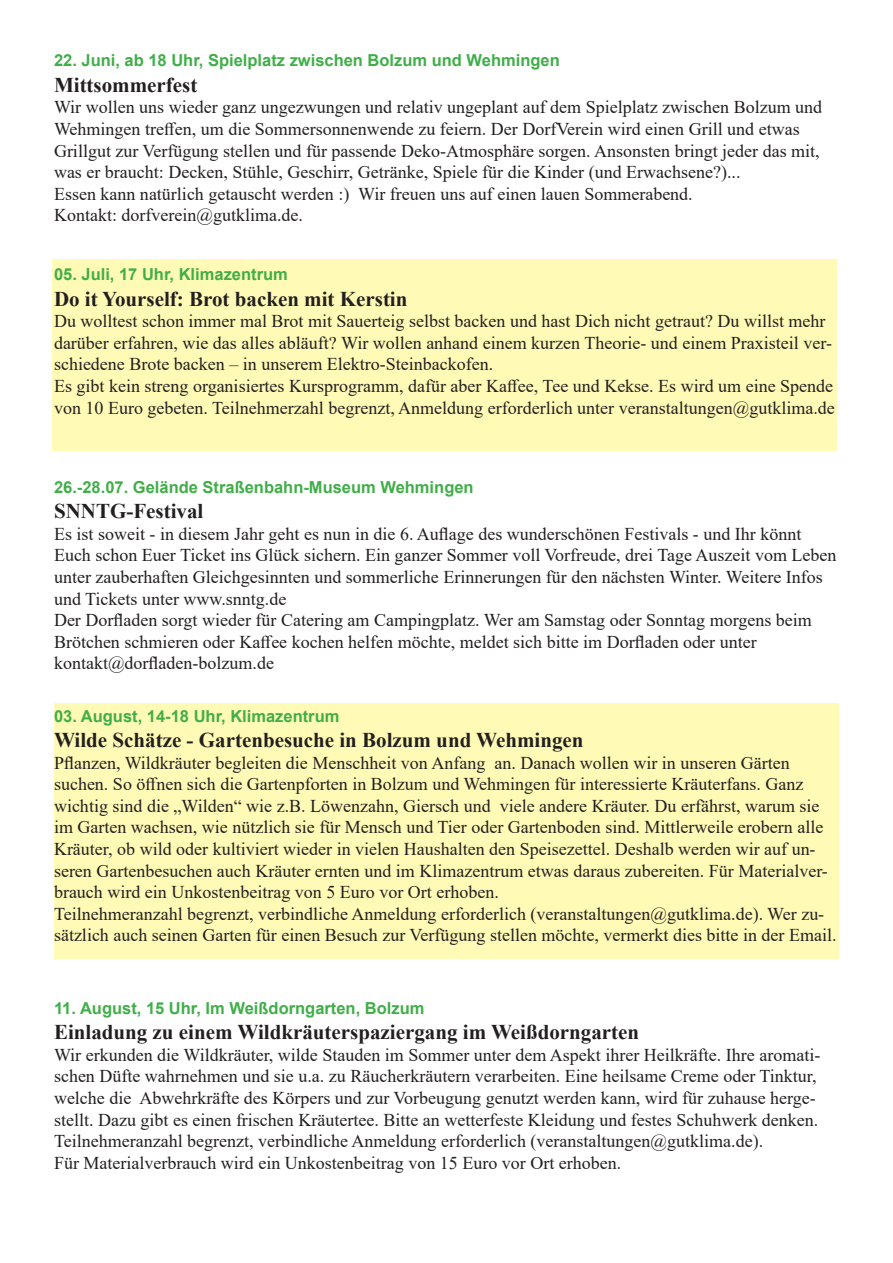
<style>
.page{position:relative;width:893px;height:1263px;background:#fff}
.page>*{position:absolute;margin:0;border:0;box-sizing:border-box;transform-origin:0 0}
.t1{font:700 21px "Times New Roman";color:#231f20}
.t2{font:18px/21.6px "Times New Roman";color:#231f20}
.t3{font:700 16.5px "Arial";color:#40ae49}
</style>
<div class="page">
<div style="left:52px;top:259px;width:785px;height:192px;background:#fffab5"></div>
<div style="left:54px;top:704px;width:785px;height:255px;background:#fffab5"></div>
<p class="t3" style="left:54px;top:49px;width:507px">22. Juni, ab 18 Uhr, Spielplatz zwischen Bolzum und Wehmingen</p>
<p class="t1" style="left:54px;top:70px;width:145px">Mittsommerfest</p>
<p class="t2" style="left:54px;top:96px;width:770px">Wir wollen uns wieder ganz ungezwungen und relativ ungeplant auf dem Spielplatz zwischen Bolzum und Wehmingen treffen, um die Sommersonnenwende zu feiern. Der DorfVerein wird einen Grill und etwas Grillgut zur Verfügung stellen und für passende Deko-Atmosphäre sorgen. Ansonsten bringt jeder das mit, was er braucht: Decken, Stühle, Geschirr, Getränke, Spiele für die Kinder (und Erwachsene?)...</p>
<p class="t2" style="left:54px;top:182px;width:640px">Essen kann natürlich getauscht werden :) Wir freuen uns auf einen lauen Sommerabend.<br>Kontakt: dorfverein@gutklima.de.</p>
<p class="t3" style="left:54px;top:263px;width:235px">05. Juli, 17 Uhr, Klimazentrum</p>
<p class="t1" style="left:54px;top:283px;width:355px">Do it Yourself: Brot backen mit Kerstin</p>
<p class="t2" style="left:54px;top:310px;width:779px">Du wolltest schon immer mal Brot mit Sauerteig selbst backen und hast Dich nicht getraut? Du willst mehr darüber erfahren, wie das alles abläuft? Wir wollen anhand einem kurzen Theorie- und einem Praxisteil ver&shy;schiedene Brote backen – in unserem Elektro-Steinbackofen.</p>
<p class="t2" style="left:54px;top:375px;width:782px">Es gibt kein streng organisiertes Kursprogramm, dafür aber Kaffee, Tee und Kekse. Es wird um eine Spende von 10 Euro gebeten. Teilnehmerzahl begrenzt, Anmeldung erforderlich unter veranstaltungen@gutklima.de</p>
<p class="t3" style="left:54px;top:476px;width:421px">26.-28.07. Gelände Straßenbahn-Museum Wehmingen</p>
<p class="t1" style="left:54px;top:496px;width:151px">SNNTG-Festival</p>
<p class="t2" style="left:54px;top:522px;width:784px">Es ist soweit - in diesem Jahr geht es nun in die 6. Auflage des wunderschönen Festivals - und Ihr könnt Euch schon Euer Ticket ins Glück sichern. Ein ganzer Sommer voll Vorfreude, drei Tage Auszeit vom Leben unter zauberhaften Gleichgesinnten und sommerliche Erinnerungen für den nächsten Winter. Weitere Infos und Tickets unter www.snntg.de</p>
<p class="t2" style="left:54px;top:609px;width:759px">Der Dorfladen sorgt wieder für Catering am Campingplatz. Wer am Samstag oder Sonntag morgens beim<br>Brötchen schmieren oder Kaffee kochen helfen möchte, meldet sich bitte im Dorfladen oder unter kontakt@dorfladen-bolzum.de</p>
<p class="t3" style="left:54px;top:704px;width:287px">03. August, 14-18 Uhr, Klimazentrum</p>
<p class="t1" style="left:54px;top:725px;width:531px">Wilde Schätze - Gartenbesuche in Bolzum und Wehmingen</p>
<p class="t2" style="left:54px;top:751px;width:775px">Pflanzen, Wildkräuter begleiten die Menschheit von Anfang an. Danach wollen wir in unseren Gärten suchen. So öffnen sich die Gartenpforten in Bolzum und Wehmingen für interessierte Kräuterfans. Ganz wichtig sind die „Wilden“ wie z.B. Löwenzahn, Giersch und viele andere Kräuter. Du erfährst, warum sie im Garten wachsen, wie nützlich sie für Mensch und Tier oder Gartenboden sind. Mittlerweile erobern alle Kräuter, ob wild oder kultiviert wieder in vielen Haushalten den Speisezettel. Deshalb werden wir auf un&shy;seren Gartenbesuchen auch Kräuter ernten und im Klimazentrum etwas daraus zubereiten. Für Materialver&shy;brauch wird ein Unkostenbeitrag von 5 Euro vor Ort erhoben.</p>
<p class="t2" style="left:54px;top:902px;width:784px">Teilnehmeranzahl begrenzt, verbindliche Anmeldung erforderlich (veranstaltungen@gutklima.de). Wer zu&shy;sätzlich auch seinen Garten für einen Besuch zur Verfügung stellen möchte, vermerkt dies bitte in der Email.</p>
<p class="t3" style="left:54px;top:996px;width:372px">11. August, 15 Uhr, Im Weißdorngarten, Bolzum</p>
<p class="t1" style="left:54px;top:1017px;width:587px">Einladung zu einem Wildkräuterspaziergang im Weißdorngarten</p>
<p class="t2" style="left:54px;top:1043px;width:768px">Wir erkunden die Wildkräuter, wilde Stauden im Sommer unter dem Aspekt ihrer Heilkräfte. Ihre aromati&shy;schen Düfte wahrnehmen und sie u.a. zu Räucherkräutern verarbeiten. Eine heilsame Creme oder Tinktur, welche die Abwehrkräfte des Körpers und zur Vorbeugung genutzt werden kann, wird für zuhause herge&shy;stellt. Dazu gibt es einen frischen Kräutertee. Bitte an wetterfeste Kleidung und festes Schuhwerk denken.<br>Teilnehmeranzahl begrenzt, verbindliche Anmeldung erforderlich (veranstaltungen@gutklima.de).<br>Für Materialverbrauch wird ein Unkostenbeitrag von 15 Euro vor Ort erhoben.</p>
</div>
